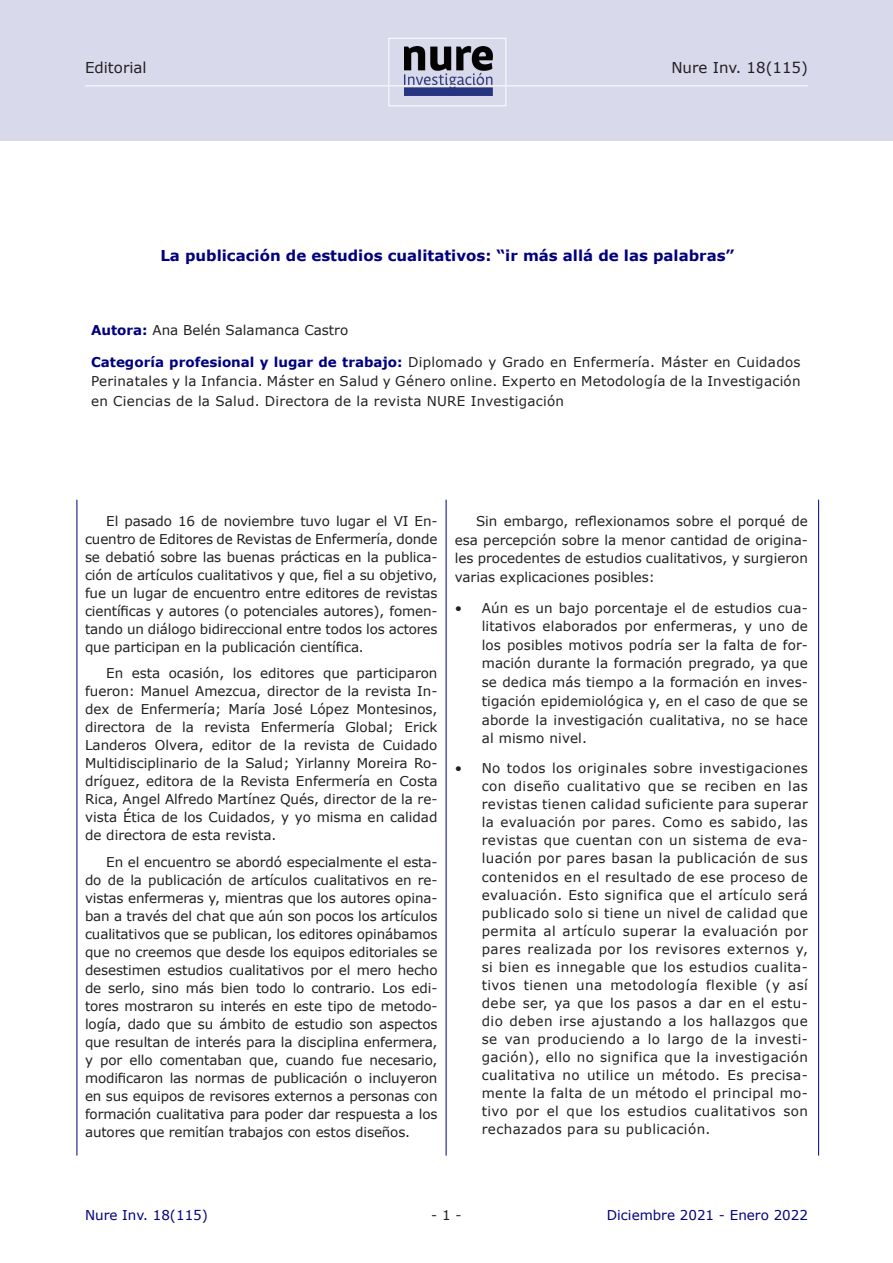
<style>
.page{position:relative;width:893px;height:1263px;background:#fff}
.page>*{position:absolute;margin:0;border:0;box-sizing:border-box;transform-origin:0 0}
.TITULO_1{font:700 15px "Verdana";color:#000080}
.t1{font:15px "Verdana";color:#231f20}
.Texto{font:13.5px/18px "Verdana";color:#231f20;text-align:justify}
.t2{font:13.5px "Verdana";color:#000080}
.s1{font-weight:700;color:#000080}
</style>
<div class="page">
<div style="left:0;top:0;width:893px;height:141px;background:#d9d9ec"></div>
<div style="left:388px;top:38px;width:118px;height:68px;background:#d9d9ec;border:1px solid #fff"></div>
<img style="left:404px;top:46px;width:88px;height:49px">
<hr style="left:77px;top:500px;width:1px;height:655px;background:#000080">
<hr style="left:818px;top:500px;width:1px;height:655px;background:#000080">
<hr style="left:446px;top:500px;width:1px;height:655px;background:#000080">
<hr style="left:85px;top:85px;width:723px;height:2px;background:#f2f3f4">
<p class="t1" style="left:85px;top:57px;width:63px">Editorial</p>
<p class="t1" style="left:671px;top:57px;width:138px">Nure Inv. 18(115)</p>
<p class="TITULO_1" style="left:160px;top:245px;width:576px">La publicación de estudios cualitativos: “ir más allá de las palabras”</p>
<p class="Texto" style="left:91px;top:320px;width:259px"><span class="s1">Autora:</span> Ana Belén Salamanca Castro</p>
<p class="Texto" style="left:91px;top:352px;width:711px;line-height:19.5px"><span class="s1">Categoría profesional y lugar de trabajo:</span> Diplomado y Grado en Enfermería. Máster en Cuidados Perinatales y la Infancia. Máster en Salud y Género online. Experto en Metodología de la Investigación en Ciencias de la Salud. Directora de la revista NURE Investigación</p>
<p class="Texto" style="left:85px;top:512px;width:354px;text-indent:21px">El pasado 16 de noviembre tuvo lugar el VI En&shy;cuentro de Editores de Revistas de Enfermería, donde se debatió sobre las buenas prácticas en la publica&shy;ción de artículos cualitativos y que, fiel a su objetivo, fue un lugar de encuentro entre editores de revistas científicas y autores (o potenciales autores), fomen&shy;tando un diálogo bidireccional entre todos los actores que participan en la publicación científica.</p>
<p class="Texto" style="left:85px;top:664px;width:354px;text-indent:21px">En esta ocasión, los editores que participaron fueron: Manuel Amezcua, director de la revista In&shy;dex de Enfermería; María José López Montesinos, directora de la revista Enfermería Global; Erick Landeros Olvera, editor de la revista de Cuidado Multidisciplinario de la Salud; Yirlanny Moreira Ro&shy;dríguez, editora de la Revista Enfermería en Costa Rica, Angel Alfredo Martínez Qués, director de la re&shy;vista Ética de los Cuidados, y yo misma en calidad de directora de esta revista.</p>
<p class="Texto" style="left:85px;top:853px;width:354px;text-indent:21px">En el encuentro se abordó especialmente el esta&shy;do de la publicación de artículos cualitativos en re&shy;vistas enfermeras y, mientras que los autores opina&shy;ban a través del chat que aún son pocos los artículos cualitativos que se publican, los editores opinábamos que no creemos que desde los equipos editoriales se desestimen estudios cualitativos por el mero hecho de serlo, sino más bien todo lo contrario. Los edi&shy;tores mostraron su interés en este tipo de metodo&shy;logía, dado que su ámbito de estudio son aspectos que resultan de interés para la disciplina enfermera, y por ello comentaban que, cuando fue necesario, modificaron las normas de publicación o incluyeron en sus equipos de revisores externos a personas con formación cualitativa para poder dar respuesta a los autores que remitían trabajos con estos diseños.</p>
<p class="Texto" style="left:455px;top:511px;width:355px;line-height:18.8px;text-indent:21px">Sin embargo, reflexionamos sobre el porqué de esa percepción sobre la menor cantidad de origina&shy;les procedentes de estudios cualitativos, y surgieron varias explicaciones posibles:</p>
<p class="Texto" style="left:482px;top:599px;width:328px;line-height:18.6px;text-indent:-27px">• Aún es un bajo porcentaje el de estudios cua&shy;litativos elaborados por enfermeras, y uno de los posibles motivos podría ser la falta de for&shy;mación durante la formación pregrado, ya que se dedica más tiempo a la formación en inves&shy;tigación epidemiológica y, en el caso de que se aborde la investigación cualitativa, no se hace al mismo nivel.</p>
<p class="Texto" style="left:482px;top:759px;width:328px;text-indent:-27px">• No todos los originales sobre investigaciones con diseño cualitativo que se reciben en las revistas tienen calidad suficiente para superar la evaluación por pares. Como es sabido, las revistas que cuentan con un sistema de eva&shy;luación por pares basan la publicación de sus contenidos en el resultado de ese proceso de evaluación. Esto significa que el artículo será publicado solo si tiene un nivel de calidad que permita al artículo superar la evaluación por pares realizada por los revisores externos y, si bien es innegable que los estudios cualita&shy;tivos tienen una metodología flexible (y así debe ser, ya que los pasos a dar en el estu&shy;dio deben irse ajustando a los hallazgos que se van produciendo a lo largo de la investi&shy;gación), ello no significa que la investigación cualitativa no utilice un método. Es precisa&shy;mente la falta de un método el principal mo&shy;tivo por el que los estudios cualitativos son rechazados para su publicación.</p>
<p class="t2" style="left:85px;top:1206px;width:124px">Nure Inv. 18(115)</p>
<p class="Texto" style="left:431px;top:1206px;width:32px">- 1 -</p>
<p class="t2" style="left:607px;top:1206px;width:203px">Diciembre 2021 - Enero 2022</p>
</div>
